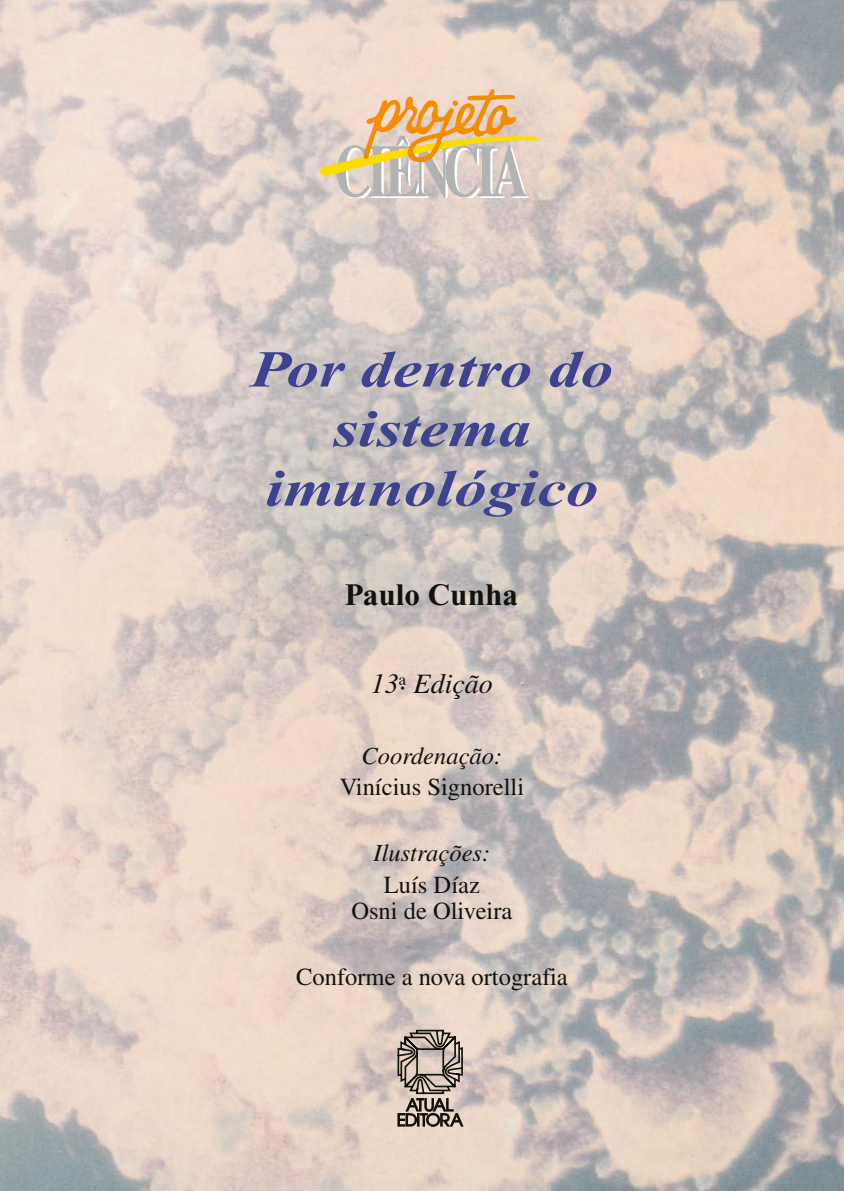
<style>
.page{position:relative;width:844px;height:1191px;background:#fff}
.page>*{position:absolute;margin:0;border:0;box-sizing:border-box;transform-origin:0 0}
.t1{font:italic 700 51.8px/59.5px "Times New Roman";color:#3f438f;text-align:center;scale:1.25 1}
.t2{font:700 31.15px "Times New Roman";color:#12120d}
.t3{font:italic 28px "Times";color:#12120d}
.t4{font:24.5px/26.2px "Times";color:#12120d;text-align:center}
.t5{font:italic 24.5px "Times";color:#12120d}
.s1{font-family:"Times Atual";font-style:normal}
</style>
<div class="page">
<img style="left:0;top:0;width:843px;height:1191px">
<svg style="left:318px;top:89px;width:222px;height:109px;background:#e1c7a2"></svg>
<svg style="left:397px;top:1029px;width:66px;height:97px;background:#9a8e85"></svg>
<h1 class="t1" style="left:250px;top:345px;width:291px">Por dentro do sistema imunológico</h1>
<p class="t2" style="left:344px;top:584px;width:175px">Paulo Cunha</p>
<p class="t3" style="left:371px;top:674px;width:124px">13<span class="s1">ª</span> Edição</p>
<p class="t5" style="left:361px;top:747px;width:142px">Coordenação:</p>
<p class="t4" style="left:339px;top:776px;width:186px">Vinícius Signorelli</p>
<p class="t5" style="left:373px;top:844px;width:118px">Ilustrações:</p>
<p class="t4" style="left:351px;top:873px;width:162px">Luís Díaz<br>Osni de Oliveira</p>
<p class="t4" style="left:296px;top:966px;width:273px">Conforme a nova ortografia</p>
</div>
